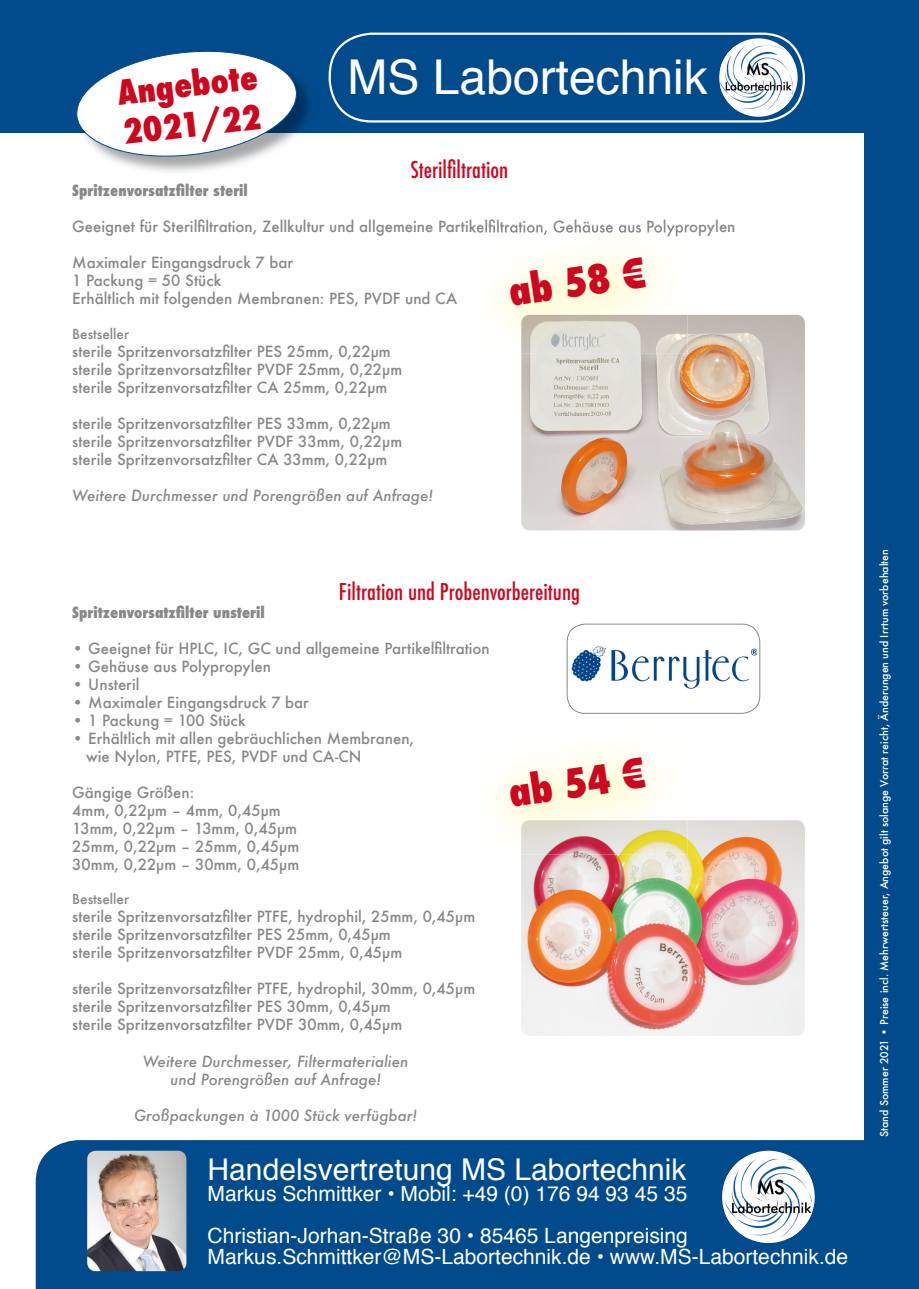
<style>
.page{position:relative;width:919px;height:1289px;background:#fff}
.page>*{position:absolute;margin:0;border:0;box-sizing:border-box;transform-origin:0 0}
.t1{font:48px "Helvetica";color:#fff}
.t2{font:800 condensed 39px "Futura";color:#cd071e}
.t3{font:800 condensed 33px/39.6px "Futura";color:#cd071e}
.t4{font:30px "Helvetica";color:#fff}
.t5{font:500 condensed 22.5px "Futura";color:#cd071e}
.t6{font:21px/42px "Helvetica";color:#fff}
.t7{font:500 15px/18px "Futura";color:#87888a}
.t8{font:italic 500 15px/18px "Futura";color:#87888a;text-align:center}
.t9{font:800 condensed 15px "Futura";color:#87888a}
.t10{font:500 13.5px "Futura";color:#87888a}
.t11{font:500 10.5px "Futura";color:#fff}
</style>
<div class="page">
<img style="left:521px;top:820px;width:283px;height:215px">
<img style="left:521px;top:315px;width:283px;height:215px">
<div style="left:36px;top:1140px;width:882px;height:148px;background:#014b8c"></div>
<div style="left:0;top:0;width:918px;height:133px;background:#014b8c"></div>
<svg style="left:76px;top:51px;width:223px;height:110px"></svg>
<div style="left:864px;top:7px;width:54px;height:1280px;background:#014b8c"></div>
<svg style="left:328px;top:33px;width:476px;height:90px"></svg>
<div style="left:719px;top:38px;width:78px;height:79px;background:#fff;border-radius:50%"></div>
<img style="left:720px;top:46px;width:72px;height:65px">
<div style="left:722px;top:1150px;width:92px;height:92px;background:#fff;border-radius:50%"></div>
<img style="left:724px;top:1158px;width:87px;height:79px">
<img style="left:87px;top:1150px;width:99px;height:121px">
<div style="left:566px;top:623px;width:194px;height:90px;border:1px solid #87888a;border-radius:18px"></div>
<img style="left:571px;top:646px;width:185px;height:42px">
<img style="left:521px;top:315px;width:166px;height:39px">
<img style="left:473px;top:225px;width:214px;height:11px">
<img style="left:521px;top:820px;width:166px;height:34px">
<h3 class="t3" style="left:115px;top:74px;width:142px;rotate:-7deg">Angebote<br>2021/22</h3>
<h1 class="t1" style="left:347px;top:40px;width:362px">MS Labortechnik</h1>
<h3 class="t5" style="left:410px;top:156px;width:99px">Sterilfiltration</h3>
<p class="t9" style="left:72px;top:181px;width:177px">Spritzenvorsatzfilter steril</p>
<p class="t7" style="left:72px;top:218px;width:664px">Geeignet für Sterilfiltration, Zellkultur und allgemeine Partikelfiltration, Gehäuse aus Polypropylen</p>
<p class="t7" style="left:72px;top:254px;width:386px">Maximaler Eingangsdruck 7 bar<br>1 Packung = 50 Stück<br>Erhältlich mit folgenden Membranen: PES, PVDF und CA</p>
<p class="t10" style="left:72px;top:324px;width:58px">Bestseller</p>
<p class="t7" style="left:72px;top:342px;width:331px">sterile Spritzenvorsatzfilter PES 25mm, 0,22µm sterile Spritzenvorsatzfilter PVDF 25mm, 0,22µm sterile Spritzenvorsatzfilter CA 25mm, 0,22µm</p>
<p class="t7" style="left:72px;top:414px;width:331px">sterile Spritzenvorsatzfilter PES 33mm, 0,22µm sterile Spritzenvorsatzfilter PVDF 33mm, 0,22µm sterile Spritzenvorsatzfilter CA 33mm, 0,22µm</p>
<p class="t8" style="left:72px;top:486px;width:362px">Weitere Durchmesser und Porengrößen auf Anfrage!</p>
<h2 class="t2" style="left:505px;top:265px;width:139px;rotate:-8deg">ab 58 €</h2>
<h3 class="t5" style="left:339px;top:577px;width:242px">Filtration und Probenvorbereitung</h3>
<p class="t9" style="left:72px;top:602px;width:194px">Spritzenvorsatzfilter unsteril</p>
<p class="t7" style="left:72px;top:639px;width:419px">• Geeignet für HPLC, IC, GC und allgemeine Partikelfiltration</p>
<p class="t7" style="left:72px;top:657px;width:200px">• Gehäuse aus Polypropylen</p>
<p class="t7" style="left:72px;top:675px;width:69px">• Unsteril</p>
<p class="t7" style="left:72px;top:693px;width:238px">• Maximaler Eingangsdruck 7 bar</p>
<p class="t7" style="left:72px;top:711px;width:175px">• 1 Packung = 100 Stück</p>
<p class="t7" style="left:86px;top:729px;width:329px;text-indent:-14px">• Erhältlich mit allen gebräuchlichen Membranen, wie Nylon, PTFE, PES, PVDF und CA-CN</p>
<p class="t7" style="left:72px;top:783px;width:228px">Gängige Größen:<br>4mm, 0,22µm – 4mm, 0,45µm<br>13mm, 0,22µm – 13mm, 0,45µm<br>25mm, 0,22µm – 25mm, 0,45µm<br>30mm, 0,22µm – 30mm, 0,45µm</p>
<p class="t10" style="left:72px;top:889px;width:58px">Bestseller</p>
<p class="t7" style="left:72px;top:907px;width:404px">sterile Spritzenvorsatzfilter PTFE, hydrophil, 25mm, 0,45µm sterile Spritzenvorsatzfilter PES 25mm, 0,45µm<br>sterile Spritzenvorsatzfilter PVDF 25mm, 0,45µm</p>
<p class="t7" style="left:72px;top:979px;width:404px">sterile Spritzenvorsatzfilter PTFE, hydrophil, 30mm, 0,45µm sterile Spritzenvorsatzfilter PES 30mm, 0,45µm<br>sterile Spritzenvorsatzfilter PVDF 30mm, 0,45µm</p>
<h2 class="t2" style="left:505px;top:766px;width:139px;rotate:-8deg">ab 54 €</h2>
<p class="t8" style="left:143px;top:1051px;width:267px">Weitere Durchmesser, Filtermaterialien und Porengrößen auf Anfrage!</p>
<p class="t8" style="left:134px;top:1105px;width:284px">Großpackungen à 1000 Stück verfügbar!</p>
<h3 class="t4" style="left:207px;top:1146px;width:480px">Handelsvertretung MS Labortechnik</h3>
<h3 class="t6" style="left:207px;top:1173px;width:482px">Markus Schmittker • Mobil: +49 (0) 176 94 93 45 35<br>Christian-Jorhan-Straße 30 • 85465 Langenpreising</h3>
<h3 class="t6" style="left:207px;top:1236px;width:642px">Markus.Schmittker@MS-Labortechnik.de • www.MS-Labortechnik.de</h3>
<p class="t11" style="left:877px;top:1137px;width:589px;rotate:-90deg">Stand Sommer 2021 • Preise incl. Mehrwertsteuer, Angebot gilt solange Vorrat reicht, Änderungen und Irrtum vorbehalten</p>
</div>
